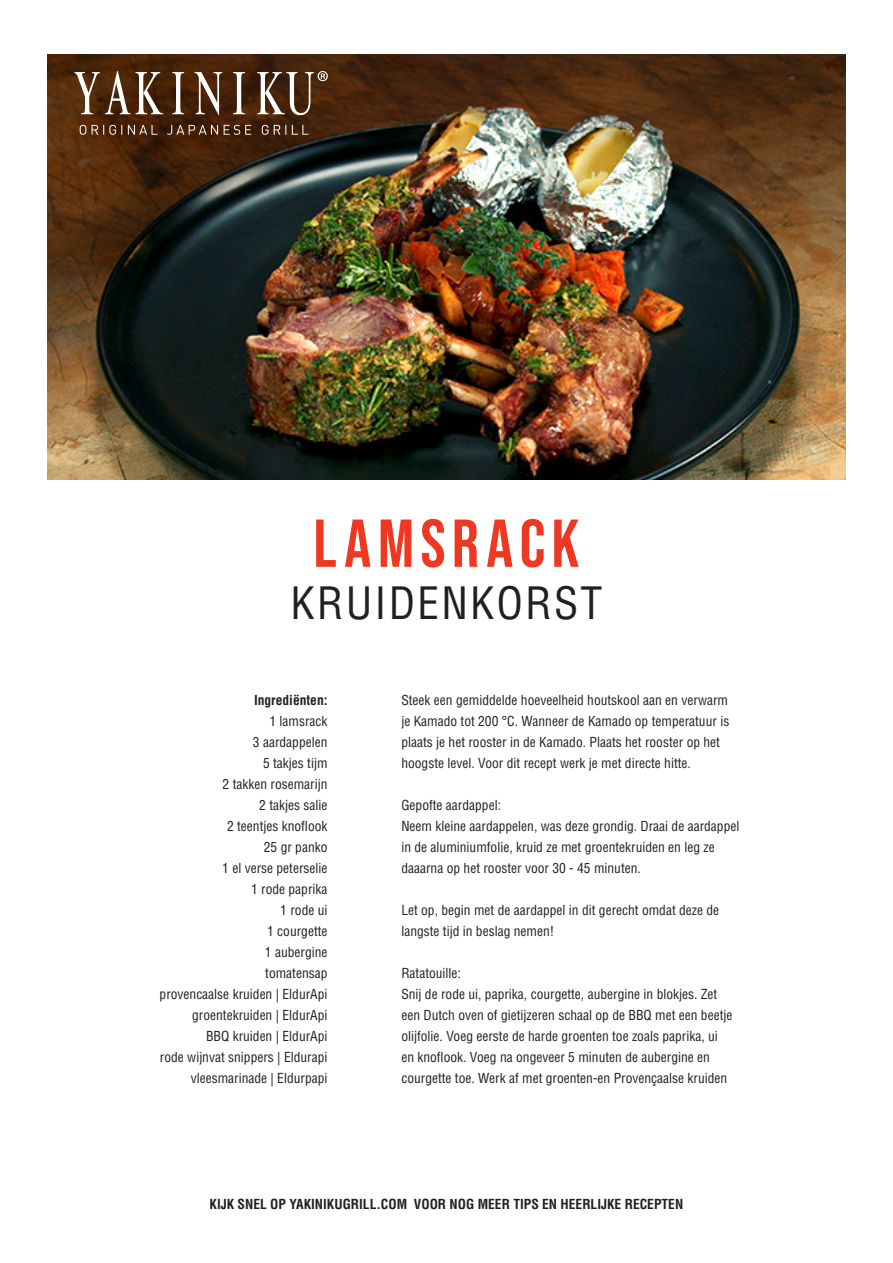
<style>
.page{position:relative;width:893px;height:1263px;background:#fff}
.page>*{position:absolute;margin:0;border:0;box-sizing:border-box;transform-origin:0 0}
.t1{font:67.5px "Bebas Neue";letter-spacing:.095em;color:#ef3822}
.t2{font:condensed 43.5px "Helvetica LT Std";letter-spacing:.05em;color:#231f20}
.Ingredienten_Benodig{font:condensed 13.5px/21px "Helvetica LT Std";color:#231f20}
.Ingredienten_Benodig-2{font:700 condensed 13.5px "Helvetica LT Std";color:#231f20}
</style>
<div class="page">
<img style="left:48px;top:54px;width:797px;height:425px">
<svg style="left:74px;top:71px;width:254px;height:64px;background:#664833"></svg>
<p class="t1" style="left:313px;top:505px;width:268px">LAMSRACK</p>
<p class="t2" style="left:291px;top:576px;width:313px">KRUIDENKORST</p>
<p class="Ingredienten_Benodig-2" style="left:254px;top:692px;width:75px">Ingrediënten:</p>
<p class="Ingredienten_Benodig" style="left:269px;top:711px;width:60px">1 lamsrack</p>
<p class="Ingredienten_Benodig" style="left:253px;top:732px;width:76px">3 aardappelen</p>
<p class="Ingredienten_Benodig" style="left:263px;top:753px;width:66px">5 takjes tijm</p>
<p class="Ingredienten_Benodig" style="left:223px;top:774px;width:106px">2 takken rosemarijn</p>
<p class="Ingredienten_Benodig" style="left:259px;top:795px;width:70px">2 takjes salie</p>
<p class="Ingredienten_Benodig" style="left:227px;top:816px;width:102px">2 teentjes knoflook</p>
<p class="Ingredienten_Benodig" style="left:264px;top:837px;width:65px">25 gr panko</p>
<p class="Ingredienten_Benodig" style="left:222px;top:858px;width:107px">1 el verse peterselie</p>
<p class="Ingredienten_Benodig" style="left:251px;top:879px;width:78px">1 rode paprika</p>
<p class="Ingredienten_Benodig" style="left:280px;top:900px;width:49px">1 rode ui</p>
<p class="Ingredienten_Benodig" style="left:267px;top:921px;width:62px">1 courgette</p>
<p class="Ingredienten_Benodig" style="left:265px;top:942px;width:64px">1 aubergine</p>
<p class="Ingredienten_Benodig" style="left:265px;top:963px;width:64px">tomatensap</p>
<p class="Ingredienten_Benodig" style="left:160px;top:984px;width:169px">provencaalse kruiden | EldurApi</p>
<p class="Ingredienten_Benodig" style="left:192px;top:1005px;width:137px">groentekruiden | EldurApi</p>
<p class="Ingredienten_Benodig" style="left:206px;top:1026px;width:123px">BBQ kruiden | EldurApi</p>
<p class="Ingredienten_Benodig" style="left:160px;top:1047px;width:169px">rode wijnvat snippers | Eldurapi</p>
<p class="Ingredienten_Benodig" style="left:191px;top:1068px;width:138px">vleesmarinade | Eldurpapi</p>
<p class="Ingredienten_Benodig" style="left:401px;top:690px;width:329px">Steek een gemiddelde hoeveelheid houtskool aan en verwarm je Kamado tot 200 °C. Wanneer de Kamado op temperatuur is plaats je het rooster in de Kamado. Plaats het rooster op het hoogste level. Voor dit recept werk je met directe hitte.</p>
<p class="Ingredienten_Benodig" style="left:401px;top:795px;width:101px">Gepofte aardappel:</p>
<p class="Ingredienten_Benodig" style="left:401px;top:816px;width:340px">Neem kleine aardappelen, was deze grondig. Draai de aardappel in de aluminiumfolie, kruid ze met groentekruiden en leg ze daaarna op het rooster voor 30 - 45 minuten.</p>
<p class="Ingredienten_Benodig" style="left:401px;top:900px;width:319px">Let op, begin met de aardappel in dit gerecht omdat deze de langste tijd in beslag nemen!</p>
<p class="Ingredienten_Benodig" style="left:401px;top:963px;width:61px">Ratatouille:</p>
<p class="Ingredienten_Benodig" style="left:401px;top:984px;width:333px">Snij de rode ui, paprika, courgette, aubergine in blokjes. Zet een Dutch oven of gietijzeren schaal op de BBQ met een beetje olijfolie. Voeg eerste de harde groenten toe zoals paprika, ui en knoflook. Voeg na ongeveer 5 minuten de aubergine en courgette toe. Werk af met groenten-en Provençaalse kruiden</p>
<p class="Ingredienten_Benodig-2" style="left:210px;top:1196px;width:475px">KIJK SNEL OP YAKINIKUGRILL.COM VOOR NOG MEER TIPS EN HEERLIJKE RECEPTEN</p>
</div>
